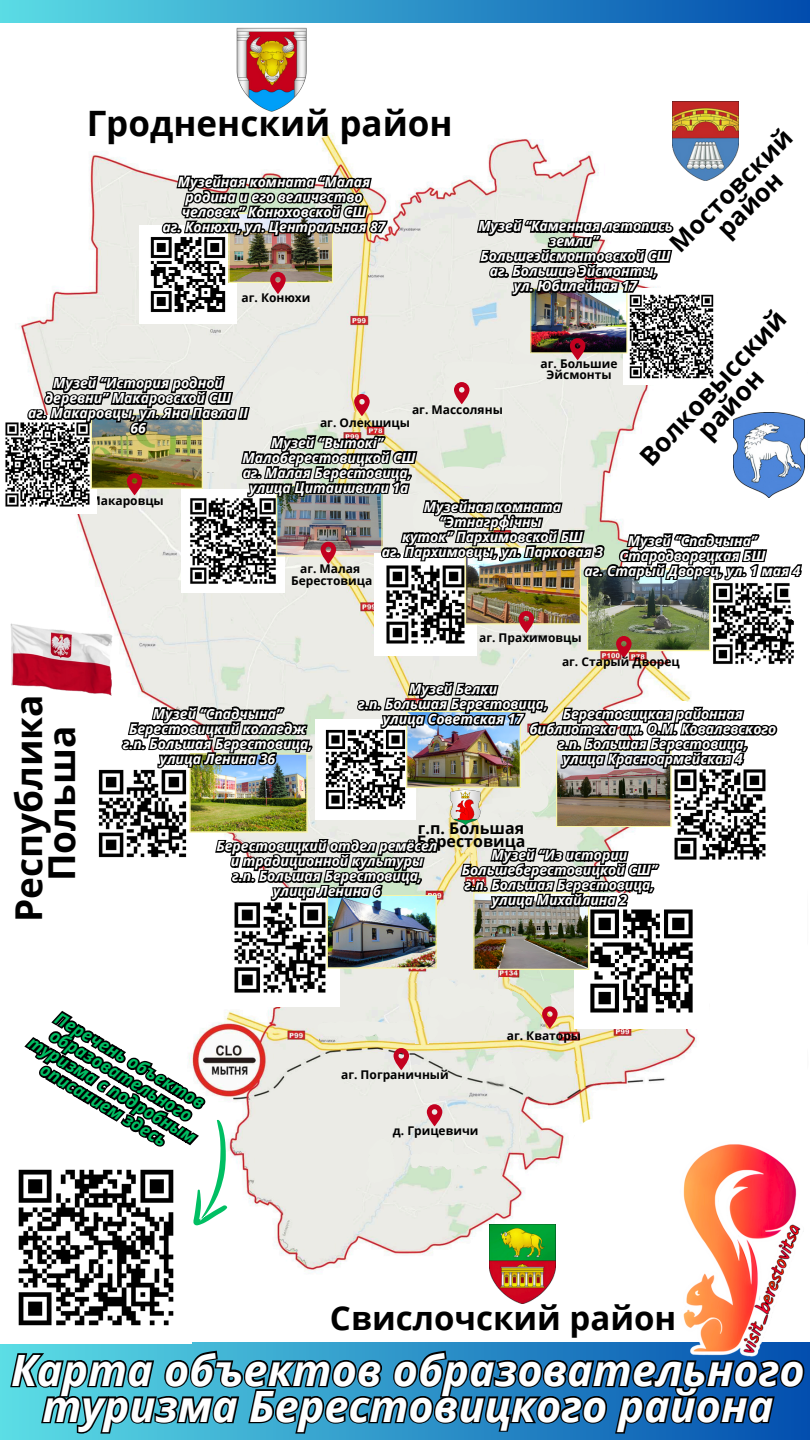
<style>
.page{position:relative;width:810px;height:1440px;background:#fff}
.page>*{position:absolute;margin:0;border:0;box-sizing:border-box;transform-origin:0 0}
.t1{font:italic 700 43.2px/36px "Open Sans";color:#fff;text-align:center}
.t2{font:700 37px/33px "Open Sans";color:#000;text-align:center}
.t3{font:700 35px "Open Sans";color:#000}
.t4{font:700 33px "Open Sans";color:#000}
.t5{font:700 26px/24px "Open Sans";color:#000;text-align:center}
.t6{font:700 25px/23.3px "Open Sans";color:#000;text-align:center}
.t7{font:italic 700 17px/17.2px "Open Sans";color:#00bf63;text-align:center}
.t8{font:700 16px/13.5px "Open Sans";color:#000}
.t9{font:italic 700 14px/15px "Open Sans";color:#fff;text-align:center}
.t10{font:700 12px/10.5px "Open Sans";color:#000;text-align:center}
</style>
<div class="page">
<div style="left:0;top:0;width:810px;height:23px;background:linear-gradient(to right,#5bdce4,#024cae)"></div>
<img style="left:237px;top:27px;width:70px;height:45px">
<div style="left:0;top:1343px;width:810px;height:97px;background:linear-gradient(to right,#5cdee5,#034eae)"></div>
<svg style="left:8px;top:1349px;width:799px;height:86px;background:#1f6283"></svg>
<img style="left:672px;top:1305px;width:138px;height:55px">
<img style="left:18px;top:1305px;width:156px;height:21px">
<img style="left:5px;top:72px;width:800px;height:1233px">
<p class="t3" style="left:87px;top:98px;width:368px">Гродненский район</p>
<p class="t9" style="left:163px;top:174px;width:224px">Музейная комната “Малая родина и его величество человек” Конюховской СШ<br>аг. Конюхи, ул. Центральная 87</p>
<p class="t10" style="left:242px;top:292px;width:71px">аг. Конюхи</p>
<p class="t6" style="left:665px;top:239px;width:163px;rotate:-45deg">Мостовский район</p>
<p class="t9" style="left:478px;top:218px;width:196px">Музей “Каменная летопись земли”<br>Большеэйсмонтовской СШ аг. Большие Эйсмонты,<br>ул. Юбилейная 17</p>
<p class="t5" style="left:635px;top:453px;width:203px;rotate:-47deg">Волковысский район</p>
<p class="t10" style="left:541px;top:359px;width:79px">аг. Большие<br>Эйсмонты</p>
<p class="t9" style="left:28px;top:375px;width:221px">Музей “История родной деревни” Макаровской СШ<br>аг. Макаровцы, ул. Яна Павла II<br>66</p>
<p class="t9" style="left:242px;top:435px;width:175px">Музей “Вытокi”<br>Малоберестовицкой СШ аг. Малая Берестовица, улица Цитаишвили 1а</p>
<p class="t9" style="left:382px;top:499px;width:223px">Музейная комната “Этнагрфiчны<br>куток” Пархимовской БШ<br>аг. Пархимовцы, ул. Парковая 3</p>
<p class="t10" style="left:412px;top:404px;width:92px">аг. Массоляны</p>
<p class="t10" style="left:320px;top:417px;width:92px">аг. Олекшицы</p>
<p class="t10" style="left:70px;top:495px;width:95px">аг. Макаровцы</p>
<p class="t9" style="left:584px;top:533px;width:218px">Музей “Спадчына”<br>Стародворецкая БШ<br>аг. Старый Дворец, ул. 1 мая 4</p>
<p class="t10" style="left:300px;top:563px;width:62px">аг. Малая</p>
<h6 class="t10" style="left:291px;top:575px;width:83px">Берестовица</h6>
<h5 class="t10" style="left:479px;top:632px;width:104px">аг. Прахимовцы</h5>
<p class="t2" style="left:11px;top:922px;width:230px;rotate:-90deg">Республика<br>Польша</p>
<p class="t10" style="left:562px;top:656px;width:119px">аг. Старый Дворец</p>
<p class="t9" style="left:358px;top:681px;width:191px">Музей Белки<br>г.п. Большая Берестовица, улица Советская 17</p>
<h6 class="t9" style="left:123px;top:706px;width:191px">Музей “Спадчына”<br>Берестовицкий колледж г.п. Большая Берестовица, улица Ленина 36</h6>
<h6 class="t9" style="left:529px;top:706px;width:249px">Берестовицкая районная библиотека им. О.М. Ковалевского г.п. Большая Берестовица,<br>улица Красноармейская 4</h6>
<h6 class="t8" style="left:417px;top:821px;width:110px">г.п. Большая<br>Берестовица</h6>
<p class="t9" style="left:217px;top:838px;width:223px">Берестовицкий отдел ремёсел и традиционной культуры<br>г.п. Большая Берестовица, улица Ленина 6</p>
<p class="t9" style="left:462px;top:847px;width:197px">Музей “Из истории<br>Большеберестовицкой СШ” г.п. Большая Берестовица, улица Михайлина 2</p>
<p class="t7" style="left:53px;top:1003px;width:194px;rotate:31deg">Перечень объектов образовательного туризма с подробным описанием здесь</p>
<p class="t10" style="left:341px;top:1069px;width:109px">аг. Пограничный</p>
<p class="t10" style="left:393px;top:1125px;width:87px">д. Грицевичи</p>
<p class="t10" style="left:507px;top:1030px;width:76px">аг. Кваторы</p>
<p class="t4" style="left:330px;top:1294px;width:348px">Свислочский район</p>
<p class="t1" style="left:11px;top:1351px;width:795px">Карта объектов образовательного туризма Берестовицкого района</p>
</div>
